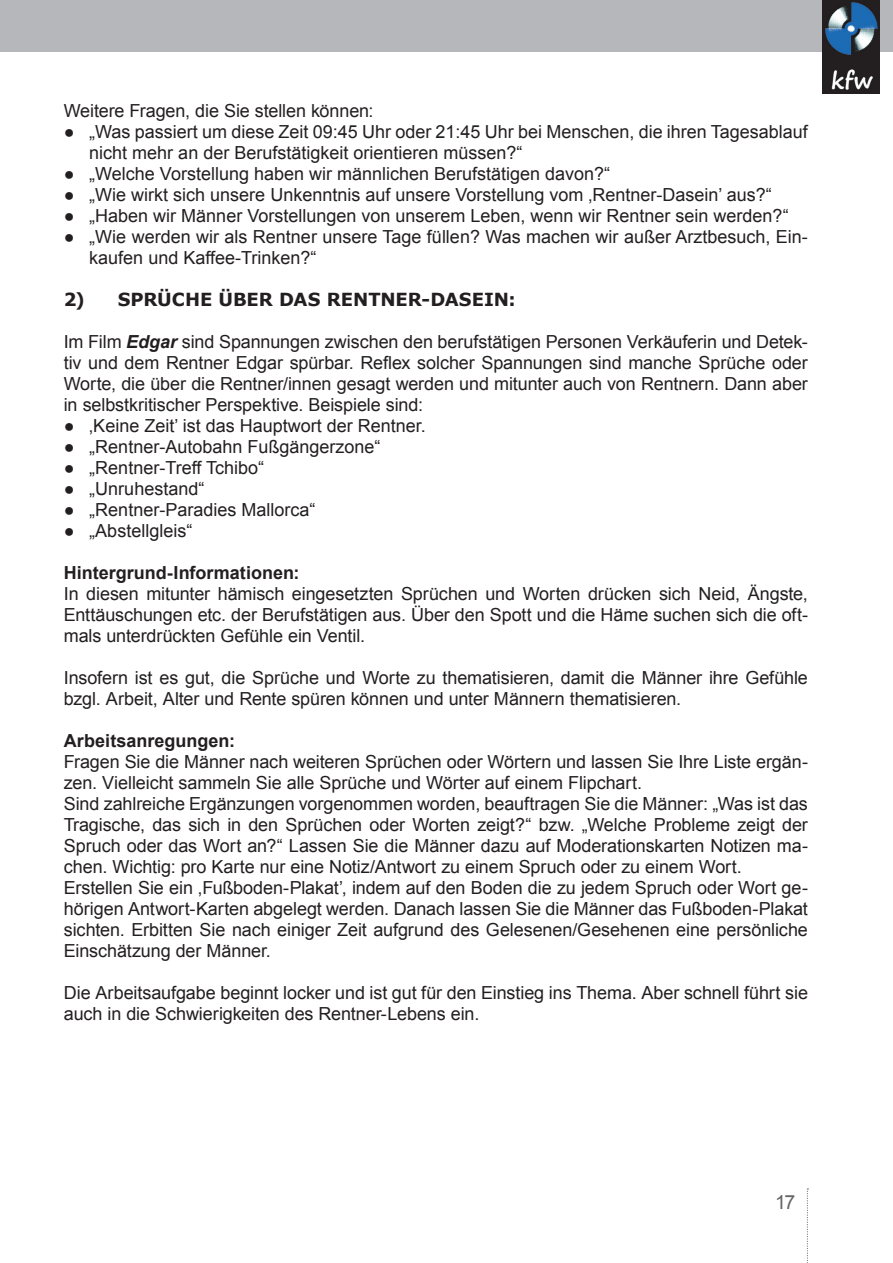
<style>
.page{position:relative;width:893px;height:1263px;background:#fff}
.page>*{position:absolute;margin:0;border:0;box-sizing:border-box;transform-origin:0 0}
.t1{font:19.5px "Arial";color:#656568}
.t2{font:18px/21px "Arial";letter-spacing:-.005em;color:#231f20}
.t3{font:700 18px "Arial";color:#231f20}
.t4{font:700 18px "Verdana";letter-spacing:-.005em;color:#231f20}
.s1{font-weight:700;font-style:italic}
</style>
<div class="page">
<div style="left:0;top:0;width:893px;height:51px;background:#b6b7bb"></div>
<img style="left:823px;top:0;width:56px;height:94px">
<svg style="left:807px;top:1188px;width:1px;height:75px"></svg>
<p class="t2" style="left:64px;top:100px;width:311px">Weitere Fragen, die Sie stellen können:</p>
<p class="t2" style="left:89px;top:121px;width:720px;text-indent:-26px">● „Was passiert um diese Zeit 09:45 U hr oder 21:45 U hr bei Menschen, die ihren Tagesablauf nicht mehr an der Berufstätigkeit orientieren müssen?“</p>
<p class="t2" style="left:64px;top:163px;width:548px">● „Welche Vorstellung haben wir männlichen Berufstätigen davon?“</p>
<p class="t2" style="left:64px;top:184px;width:710px">● „Wie wirkt sich unsere U nkenntnis auf unsere Vorstellung vom ‚Rentner-Dasein’ aus?“</p>
<p class="t2" style="left:64px;top:205px;width:726px">● „Haben wir Männer Vorstellungen von unserem Leben, wenn wir Rentner sein werden?“</p>
<p class="t2" style="left:89px;top:226px;width:720px;text-indent:-26px">● „Wie werden wir als Rentner unsere Tage füllen? Was machen wir außer Arztbesuch, Ein&shy;kaufen und Kaffee-Trinken?“</p>
<p class="t4" style="left:64px;top:287px;width:45px">2) S</p>
<p class="t4" style="left:131px;top:287px;width:387px">PRÜCHE ÜBER DAS RENTNER-DASEIN:</p>
<p class="t2" style="left:64px;top:331px;width:746px;text-align:justify">I m Film <span class="s1">Edgar</span> sind Spannungen zwischen den berufstätigen Personen Verkäuferin und Detek&shy;tiv und dem Rentner Edgar spürbar. Reflex solcher Spannungen sind manche Sprüche oder Worte, die über die Rentner/innen gesagt werden und mitunter auch von Rentnern. Dann aber in selbstkritischer Perspektive. Beispiele sind:</p>
<p class="t2" style="left:64px;top:415px;width:364px">● ‚Keine Zeit’ ist das Hauptwort der Rentner.</p>
<p class="t2" style="left:64px;top:436px;width:318px">● „Rentner-Autobahn Fußgängerzone“</p>
<p class="t2" style="left:64px;top:457px;width:202px">● „Rentner-Treff Tchibo“</p>
<p class="t2" style="left:64px;top:478px;width:142px">● „U nruhestand“</p>
<p class="t2" style="left:64px;top:499px;width:253px">● „Rentner-Paradies Mallorca“</p>
<p class="t2" style="left:64px;top:520px;width:130px">● „Abstellgleis“</p>
<p class="t3" style="left:64px;top:561px;width:237px">Hintergrund-Informationen:</p>
<p class="t2" style="left:64px;top:583px;width:746px;text-align:justify">I n diesen mitunter hämisch eingesetzten Sprüchen und Worten drücken sich Neid, Ängste, Enttäuschungen etc. der Berufstätigen aus. Über den Spott und die Häme suchen sich die oft&shy;mals unterdrückten Gefühle ein Ventil.</p>
<p class="t2" style="left:64px;top:667px;width:746px">I nsofern ist es gut, die Sprüche und Worte zu thematisieren, damit die Männer ihre Gefühle bzgl. Arbeit, Alter und Rente spüren können und unter Männern thematisieren.</p>
<p class="t3" style="left:64px;top:729px;width:173px">Arbeitsanregungen:</p>
<p class="t2" style="left:64px;top:751px;width:746px">Fragen Sie die Männer nach weiteren Sprüchen oder Wörtern und lassen Sie I hre Liste ergän&shy;zen. Vielleicht sammeln Sie alle Sprüche und Wörter auf einem Flipchart.<br>Sind zahlreiche Ergänzungen vorgenommen worden, beauftragen Sie die Männer: „Was ist das Tragische, das sich in den Sprüchen oder Worten zeigt?“ bzw. „Welche Probleme zeigt der Spruch oder das Wort an?“ Lassen Sie die Männer dazu auf Moderationskarten Notizen ma&shy;chen. Wichtig: pro Karte nur eine Notiz/Antwort zu einem Spruch oder zu einem Wort.<br>Erstellen Sie ein ‚Fußboden-Plakat’, indem auf den Boden die zu jedem Spruch oder Wort ge&shy;hörigen Antwort-Karten abgelegt werden. Danach lassen Sie die Männer das Fußboden-Plakat sichten. Erbitten Sie nach einiger Zeit aufgrund des Gelesenen/Gesehenen eine persönliche Einschätzung der Männer.</p>
<p class="t2" style="left:64px;top:983px;width:746px">Die Arbeitsaufgabe beginnt locker und ist gut für den Einstieg ins Thema. Aber schnell führt sie auch in die Schwierigkeiten des Rentner-Lebens ein.</p>
<p class="t1" style="left:775px;top:1189px;width:22px">17</p>
</div>
